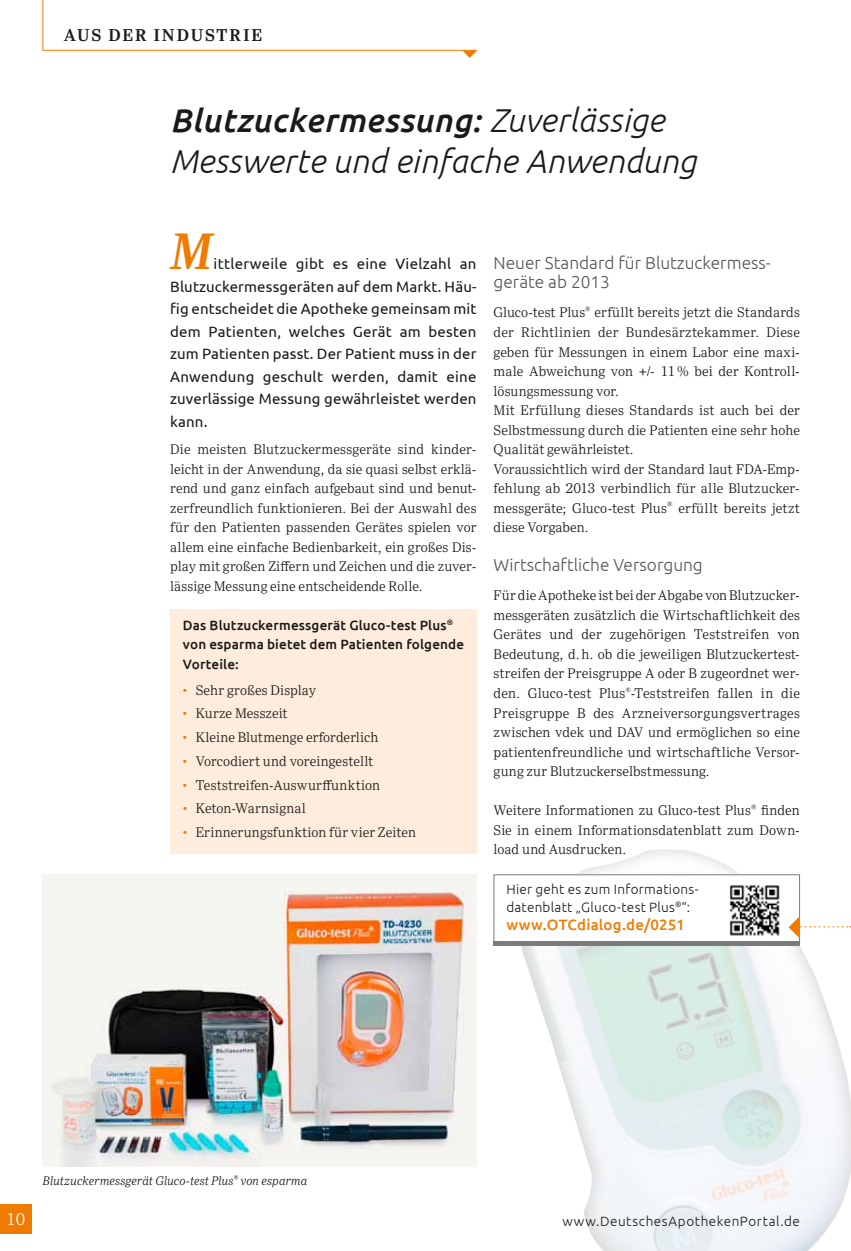
<style>
.page{position:relative;width:851px;height:1251px;background:#fff}
.page>*{position:absolute;margin:0;border:0;box-sizing:border-box;transform-origin:0 0}
.t1{font:italic 600 49.5px "Ysobel Pro";color:#ef7c00;scale:.94 1}
.t2{font:italic 300 33px/40.5px "Ubuntu";letter-spacing:.01em;color:#1a1a18}
.t3{font:300 17.25px/19.5px "Ubuntu";color:#565656}
.t4{font:600 16.5px "Ysobel Pro";letter-spacing:.1em;color:#1a1a18}
.t5{font:300 16.5px "Ysobel Pro";color:#fff}
.t6{font:15px/22.5px "Ubuntu";letter-spacing:.01em;color:#1a1a18;text-align:justify}
.t7{font:500 15px "Ubuntu";letter-spacing:.015em;color:#ef7c00}
.t8{font:300 13.5px/19.5px "Ysobel Pro";letter-spacing:.01em;color:#1a1a18;text-align:justify}
.t9{font:500 13.5px/19.5px "Ubuntu";letter-spacing:.01em;color:#1a1a18}
.t10{font:300 13.5px/18px "Ubuntu";letter-spacing:.025em;color:#1a1a18}
.t11{font:300 13.5px "Ubuntu";letter-spacing:.045em;color:#1a1a18}
.t12{font:italic 300 12px "Ysobel Pro";letter-spacing:.025em;color:#1a1a18}
.s1{font-weight:500}
.s2{font-family:"Ubuntu Condensed";font-weight:400;color:#ef7c00}
</style>
<div class="page">
<img style="left:522px;top:849px;width:328px;height:401px">
<div style="left:170px;top:609px;width:306px;height:245px;background:#feeddc"></div>
<hr style="left:43px;top:50px;width:434px;height:1px;background:#ef7c00">
<hr style="left:43px;top:0;width:1px;height:51px;background:#ef7c00">
<svg style="left:462px;top:50px;width:15px;height:8px"></svg>
<div style="left:0;top:1203px;width:32px;height:30px;background:#ef7c00"></div>
<div style="left:494px;top:874px;width:305px;height:70px;background:#fff"></div>
<div style="left:493px;top:874px;width:306px;height:71px;border:1px solid #7b7b7a"></div>
<svg style="left:788px;top:915px;width:63px;height:23px"></svg>
<div style="left:493px;top:940px;width:306px;height:5px;background:#7b7b7a"></div>
<img style="left:43px;top:874px;width:433px;height:291px">
<img style="left:730px;top:885px;width:50px;height:51px">
<p class="t4" style="left:64px;top:25px;width:200px">AUS DER INDUSTRIE</p>
<h2 class="t2" style="left:170px;top:99px;width:527px"><span class="s1">Blutzuckermessung:</span> Zuverlässige<br>Messwerte und einfache Anwendung</h2>
<h1 class="t1" style="left:170px;top:221px;width:47px">M</h1>
<p class="t6" style="left:170px;top:252px;width:308px;text-indent:43px">ittlerweile gibt es eine Vielzahl an Blutzuckermessgeräten auf dem Markt. Häu&shy;fig entscheidet die Apotheke gemeinsam mit dem Patienten, welches Gerät am besten zum Patienten passt. Der Patient muss in der Anwendung geschult werden, damit eine zuverlässige Messung gewährleistet werden kann.</p>
<p class="t8" style="left:170px;top:439px;width:308px">Die meisten Blutzuckermessgeräte sind kinder&shy;leicht in der Anwendung, da sie quasi selbst erklä&shy;rend und ganz einfach aufgebaut sind und benut&shy;zerfreundlich funktionieren. Bei der Auswahl des für den Patienten passenden Gerätes spielen vor allem eine einfache Bedienbarkeit, ein großes Dis&shy;play mit großen Ziffern und Zeichen und die zuver&shy;lässige Messung eine entscheidende Rolle.</p>
<p class="t9" style="left:183px;top:614px;width:283px">Das Blutzuckermessgerät Gluco-test Plus<sup>® </sup>von esparma bietet dem Patienten folgende<br>Vorteile:</p>
<p class="t8" style="left:183px;top:680px;width:135px"><span class="s2">•</span> Sehr großes Display</p>
<p class="t8" style="left:183px;top:703px;width:106px"><span class="s2">•</span> Kurze Messzeit</p>
<p class="t8" style="left:183px;top:727px;width:197px"><span class="s2">•</span> Kleine Blutmenge erforderlich</p>
<p class="t8" style="left:183px;top:751px;width:192px"><span class="s2">•</span> Vorcodiert und voreingestellt</p>
<p class="t8" style="left:183px;top:775px;width:198px"><span class="s2">•</span> Teststreifen-Auswurffunktion</p>
<p class="t8" style="left:183px;top:798px;width:124px"><span class="s2">•</span> Keton-Warnsignal</p>
<p class="t8" style="left:183px;top:822px;width:235px"><span class="s2">•</span> Erinnerungsfunktion für vier Zeiten</p>
<p class="t3" style="left:493px;top:252px;width:276px">Neuer Standard für Blutzuckermess-- geräte ab 2013</p>
<p class="t8" style="left:493px;top:303px;width:308px;text-align:left">Gluco-test Plus<sup>®</sup> erfüllt bereits jetzt die Standards der Richtlinien der Bundesärztekammer. Diese geben für Messungen in einem Labor eine maxi&shy;male Abweichung von +/- 11% bei der Kontroll&shy;lösungsmessung vor.<br>Mit Erfüllung dieses Standards ist auch bei der Selbstmessung durch die Patienten eine sehr hohe Qualität gewährleistet.<br>Voraussichtlich wird der Standard laut FDA-Emp&shy;fehlung ab 2013 verbindlich für alle Blutzucker&shy;messgeräte; Gluco-test Plus<sup>®</sup> erfüllt bereits jetzt diese Vorgaben.</p>
<p class="t3" style="left:493px;top:554px;width:211px">Wirtschaftliche Versorgung</p>
<p class="t8" style="left:493px;top:585px;width:308px">Für die Apotheke ist bei der Abgabe von Blutzucker&shy;messgeräten zusätzlich die Wirtschaftlichkeit des Gerätes und der zugehörigen Teststreifen von Bedeutung, d.h. ob die jeweiligen Blutzuckertest&shy;streifen der Preisgruppe A oder B zugeordnet wer&shy;den. Gluco-test Plus<sup>®</sup>-Teststreifen fallen in die Preisgruppe B des Arzneiversorgungsvertrages zwischen vdek und DAV und ermöglichen so eine patientenfreundliche und wirtschaftliche Versor&shy;gung zur Blutzuckerselbstmessung.</p>
<p class="t8" style="left:493px;top:800px;width:308px">Weitere Informationen zu Gluco-test Plus<sup>®</sup> finden Sie in einem Informationsdatenblatt zum Down&shy;load und Ausdrucken.</p>
<p class="t10" style="left:506px;top:879px;width:194px">Hier geht es zum Informations&shy;datenblatt „Gluco-test Plus<sup>®</sup>“:</p>
<p class="t7" style="left:506px;top:914px;width:180px">www.OTCdialog.de/0251</p>
<p class="t12" style="left:43px;top:1173px;width:266px">Blutzuckermessgerät Gluco-test Plus<sup>®</sup> von esparma</p>
<p class="t5" style="left:6px;top:1209px;width:21px">10</p>
<p class="t11" style="left:562px;top:1212px;width:239px">www.DeutschesApothekenPortal.de</p>
</div>
